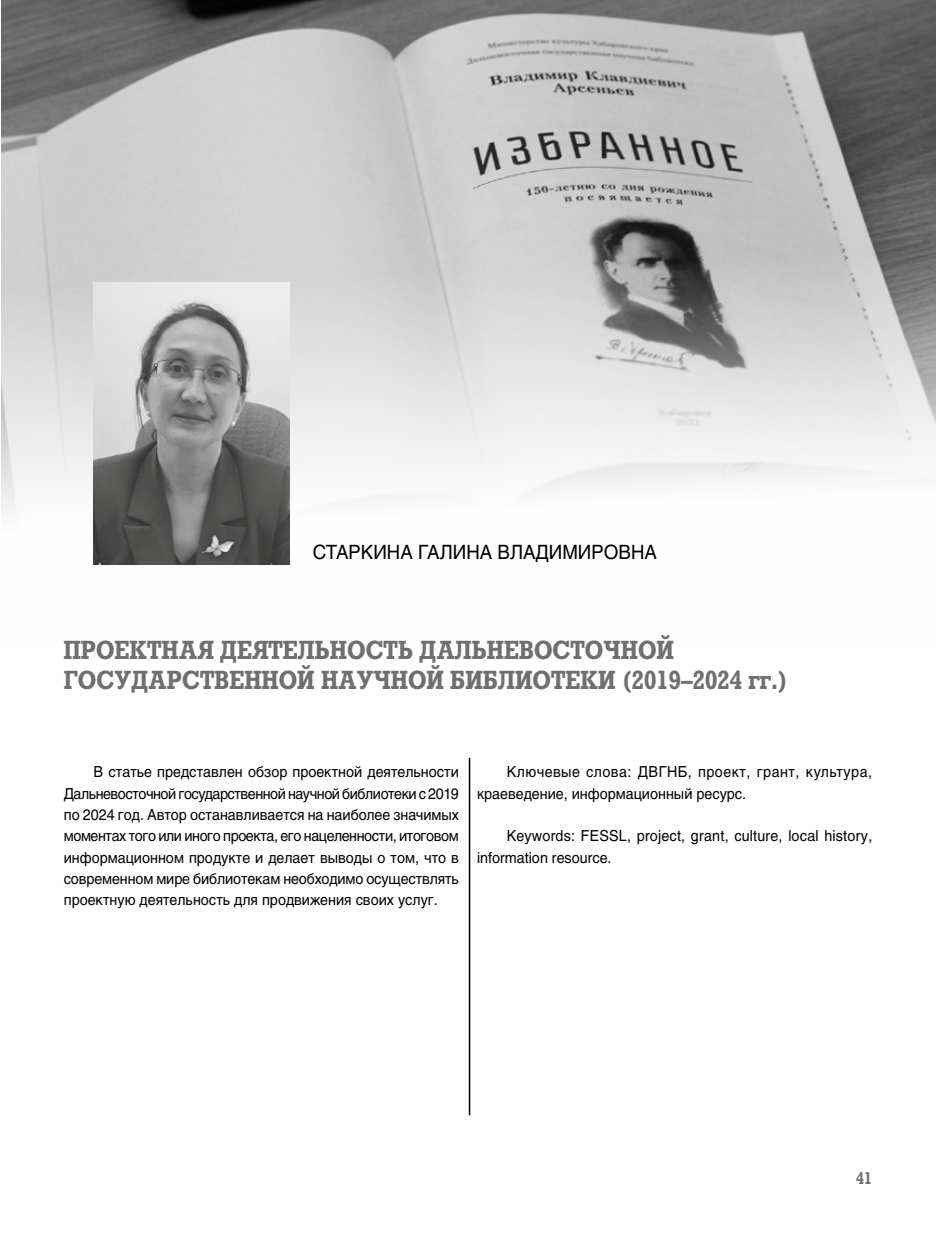
<style>
.page{position:relative;width:936px;height:1234px;background:#fff}
.page>*{position:absolute;margin:0;border:0;box-sizing:border-box;transform-origin:0 0}
.t1{font:700 25.5px/30.6px "Rodeo C";color:#706f6f;scale:.9 1}
.t2{font:19.5px "Helios C";color:#000;scale:.95 1}
.t3{font:700 16.5px "Rodeo C";color:#706f6f;scale:.9 1}
.t4{font:15px/21.3px "Helios C";color:#000;scale:.95 1}
</style>
<div class="page">
<img style="left:1px;top:0;width:934px;height:565px">
<img style="left:94px;top:282px;width:195px;height:282px">
<hr style="left:469px;top:757px;width:1px;height:357px;background:#000">
<h2 class="t2" style="left:313px;top:540px;width:364px">СТАРКИНА ГАЛИНА ВЛАДИМИРОВНА</h2>
<h1 class="t1" style="left:64px;top:634px;width:805px">ПРОЕКТНАЯ ДЕЯТЕЛЬНОСТЬ ДАЛЬНЕВОСТОЧНОЙ<br>ГОСУДАРСТВЕННОЙ НАУЧНОЙ БИБЛИОТЕКИ (2019–2024 гг.)</h1>
<p class="t4" style="left:64px;top:761px;width:417px;text-align:justify;text-indent:30px">В статье представлен обзор проектной деятельности Дальневосточной государственной научной библиотеки с 2019 по 2024 год. Автор останавливается на наиболее значимых моментах того или иного проекта, его нацеленности, итоговом информационном продукте и делает выводы о том, что в современном мире библиотекам необходимо осуществлять проектную деятельность для продвижения своих услуг.</p>
<p class="t4" style="left:477px;top:761px;width:417px;text-indent:30px">Ключевые слова: ДВГНБ, проект, грант, культура, краеведение, информационный ресурс.</p>
<p class="t4" style="left:477px;top:825px;width:417px;text-indent:30px">Keywords: FESSL, project, grant, culture, local history, information resource.</p>
<p class="t3" style="left:856px;top:1167px;width:19px">41</p>
</div>
